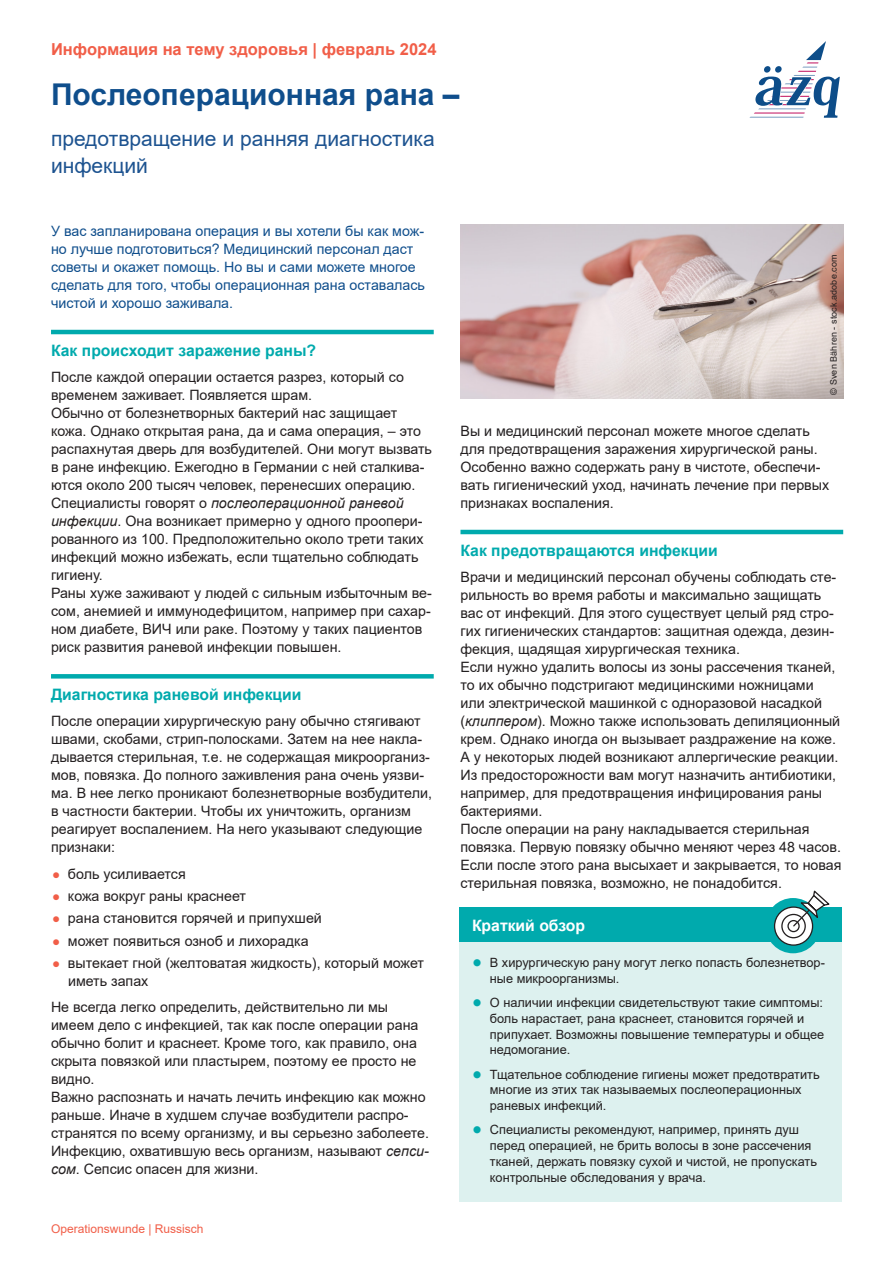
<style>
.page{position:relative;width:893px;height:1263px;background:#fff}
.page>*{position:absolute;margin:0;border:0;box-sizing:border-box;transform-origin:0 0}
.RU_Titel{font:700 30px "Arial";color:#0f4e8c}
.Unterzeile{font:21px/27px "Arial";color:#1d5390}
.RU_Information_und_Datum{font:700 16.5px "Arial";color:#f15e48}
.RU_Zwischentitel{font:700 15.75px "Arial";color:#00aaad}
.RU_Kasten_Titel_Auf_einen_Blick{font:700 15.75px "Arial";color:#fff}
.RU_Fliesstext{font:14.25px/18px "Arial";color:#231f20}
.RU_Einfuehrungtext{font:14.25px/18px "Arial";color:#0f4e8c}
.t1{font:12.75px/15.8px "Arial";color:#231f20}
.RU_Seiteninformation{font:12px "Arial";color:#f15e48}
.Bildquelle{font:9px "Arial";letter-spacing:.01em;color:#231f20}
.s1{font-style:italic}
.s2{font-size:13.5px;color:#f15e48}
.s3{font-size:28.5px;color:#00aaad}
</style>
<div class="page">
<div style="left:459px;top:907px;width:383px;height:34px;background:#00aaad"></div>
<div style="left:459px;top:941px;width:383px;height:260px;background:#ddf1ef"></div>
<div style="left:765px;top:898px;width:56px;height:55px;background:#00aaad;border-radius:50%"></div>
<svg style="left:775px;top:907px;width:37px;height:38px"></svg>
<div style="left:774px;top:906px;width:39px;height:40px;border:1px solid #231f20;border-radius:50%"></div>
<svg style="left:782px;top:914px;width:23px;height:24px"></svg>
<div style="left:781px;top:914px;width:25px;height:24px;border:1px solid #231f20;border-radius:50%"></div>
<svg style="left:788px;top:920px;width:11px;height:11px"></svg>
<div style="left:787px;top:920px;width:13px;height:12px;border:1px solid #231f20;border-radius:50%"></div>
<svg style="left:792px;top:890px;width:38px;height:38px"></svg>
<hr style="left:51px;top:330px;width:383px;height:4px;background:#00aaad">
<div style="left:51px;top:674px;width:383px;height:5px;background:#00aaad"></div>
<svg style="left:749px;top:41px;width:91px;height:77px"></svg>
<hr style="left:460px;top:530px;width:383px;height:4px;background:#00aaad">
<img style="left:460px;top:225px;width:383px;height:173px">
<p class="RU_Information_und_Datum" style="left:51px;top:37px;width:387px">Информация на тему здоровья | февраль 2024</p>
<p class="RU_Titel" style="left:51px;top:74px;width:410px">Послеоперационная рана –</p>
<p class="Unterzeile" style="left:51px;top:125px;width:385px">предотвращение и ранняя диагностика инфекций</p>
<p class="RU_Einfuehrungtext" style="left:51px;top:222px;width:375px">У вас запланирована операция и вы хотели бы как мож&shy;но лучше подготовиться? Медицинский персонал даст советы и окажет помощь. Но вы и сами можете многое сделать для того, чтобы операционная рана оставалась чистой и хорошо заживала.</p>
<p class="RU_Zwischentitel" style="left:51px;top:339px;width:267px">Как происходит заражение раны?</p>
<p class="RU_Fliesstext" style="left:51px;top:368px;width:354px">После каждой операции остается разрез, который со временем заживает. Появляется шрам.</p>
<p class="RU_Fliesstext" style="left:51px;top:404px;width:382px">Обычно от болезнетворных бактерий нас защищает кожа. Однако открытая рана, да и сама операция, – это распахнутая дверь для возбудителей. Они могут вызвать в ране инфекцию. Ежегодно в Германии с ней сталкива&shy;ются около 200 тысяч человек, перенесших операцию.<br>Специалисты говорят о <span class="s1">послеоперационной раневой инфекции</span>. Она возникает примерно у одного проопери&shy;рованного из 100. Предположительно около трети таких инфекций можно избежать, если тщательно соблюдать гигиену.</p>
<p class="RU_Fliesstext" style="left:51px;top:584px;width:382px">Раны хуже заживают у людей с сильным избыточным ве&shy;сом, анемией и иммунодефицитом, например при сахар&shy;ном диабете, ВИЧ или раке. Поэтому у таких пациентов риск развития раневой инфекции повышен.</p>
<p class="RU_Zwischentitel" style="left:51px;top:683px;width:252px">Диагностика раневой инфекции</p>
<p class="RU_Fliesstext" style="left:51px;top:712px;width:382px">После операции хирургическую рану обычно стягивают швами, скобами, стрип-полосками. Затем на нее накла&shy;дывается стерильная, т.е. не содержащая микроорганиз&shy;мов, повязка. До полного заживления рана очень уязви&shy;ма. В нее легко проникают болезнетворные возбудители, в частности бактерии. Чтобы их уничтожить, организм реагирует воспалением. На него указывают следующие признаки:</p>
<p class="RU_Fliesstext" style="left:52px;top:865px;width:135px"><span class="s2">●</span> боль усиливается</p>
<p class="RU_Fliesstext" style="left:52px;top:887px;width:195px"><span class="s2">●</span> кожа вокруг раны краснеет</p>
<p class="RU_Fliesstext" style="left:52px;top:909px;width:271px"><span class="s2">●</span> рана становится горячей и припухшей</p>
<p class="RU_Fliesstext" style="left:52px;top:931px;width:258px"><span class="s2">●</span> может появиться озноб и лихорадка</p>
<p class="RU_Fliesstext" style="left:68px;top:954px;width:358px;text-indent:-16px"><span class="s2">●</span> вытекает гной (желтоватая жидкость), который может иметь запах</p>
<p class="RU_Fliesstext" style="left:51px;top:998px;width:369px">Не всегда легко определить, действительно ли мы имеем дело с инфекцией, так как после операции рана обычно болит и краснеет. Кроме того, как правило, она скрыта повязкой или пластырем, поэтому ее просто не видно.</p>
<p class="RU_Fliesstext" style="left:51px;top:1088px;width:380px">Важно распознать и начать лечить инфекцию как можно раньше. Иначе в худшем случае возбудители распро&shy;странятся по всему организму, и вы серьезно заболеете.<br>Инфекцию, охватившую весь организм, называют <span class="s1">сепси&shy;сом</span>. Сепсис опасен для жизни.</p>
<p class="RU_Seiteninformation" style="left:51px;top:1221px;width:154px">Operationswunde | Russisch</p>
<p class="Bildquelle" style="left:827px;top:394px;width:141px;rotate:-90deg">© Sven Bähren - stock.adobe.com</p>
<p class="RU_Fliesstext" style="left:460px;top:422px;width:370px">Вы и медицинский персонал можете многое сделать для предотвращения заражения хирургической раны.<br>Особенно важно содержать рану в чистоте, обеспечи&shy;вать гигиенический уход, начинать лечение при первых признаках воспаления.</p>
<p class="RU_Zwischentitel" style="left:460px;top:539px;width:259px">Как предотвращаются инфекции</p>
<p class="RU_Fliesstext" style="left:460px;top:568px;width:377px">Врачи и медицинский персонал обучены соблюдать сте&shy;рильность во время работы и максимально защищать вас от инфекций. Для этого существует целый ряд стро&shy;гих гигиенических стандартов: защитная одежда, дезин&shy;фекция, щадящая хирургическая техника.</p>
<p class="RU_Fliesstext" style="left:460px;top:658px;width:381px">Если нужно удалить волосы из зоны рассечения тканей, то их обычно подстригают медицинскими ножницами или электрической машинкой с одноразовой насадкой (<span class="s1">клиппером</span>). Можно также использовать депиляционный крем. Однако иногда он вызывает раздражение на коже.<br>А у некоторых людей возникают аллергические реакции.</p>
<p class="RU_Fliesstext" style="left:460px;top:766px;width:377px">Из предосторожности вам могут назначить антибиотики, например, для предотвращения инфицирования раны бактериями.</p>
<p class="RU_Fliesstext" style="left:460px;top:820px;width:383px">После операции на рану накладывается стерильная повязка. Первую повязку обычно меняют через 48 часов.<br>Если после этого рана высыхает и закрывается, то новая стерильная повязка, возможно, не понадобится.</p>
<p class="RU_Kasten_Titel_Auf_einen_Blick" style="left:472px;top:914px;width:115px">Краткий обзор</p>
<p class="t1" style="left:490px;top:955px;width:337px;text-indent:-18px"><span class="s3">•</span> В хирургическую рану могут легко попасть болезнетвор&shy;ные микроорганизмы.</p>
<p class="t1" style="left:490px;top:995px;width:336px;text-indent:-18px"><span class="s3">•</span> O наличии инфекции свидетельствуют такие симптомы: боль нарастает, рана краснеет, становится горячей и припухает. Возможны повышение температуры и общее недомогание.</p>
<p class="t1" style="left:490px;top:1066px;width:331px;text-indent:-18px"><span class="s3">•</span> Тщательное соблюдение гигиены может предотвратить многие из этих так называемых послеоперационных раневых инфекций.</p>
<p class="t1" style="left:490px;top:1122px;width:329px;text-indent:-18px"><span class="s3">•</span> Специалисты рекомендуют, например, принять душ перед операцией, не брить волосы в зоне рассечения тканей, держать повязку сухой и чистой, не пропускать контрольные обследования у врача.</p>
</div>
